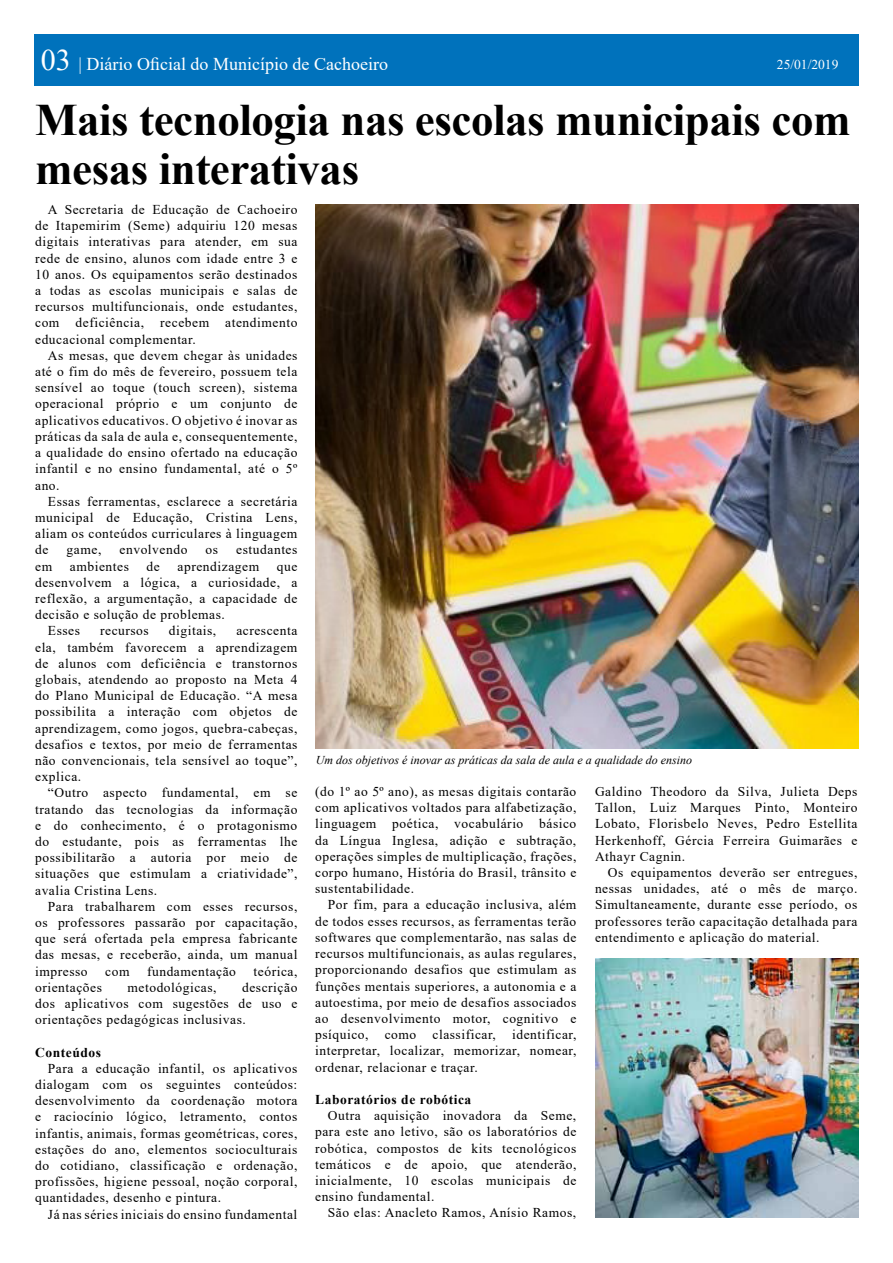
<style>
.page{position:relative;width:893px;height:1263px;background:#fff}
.page>*{position:absolute;margin:0;border:0;box-sizing:border-box;transform-origin:0 0}
.t1{font:700 45px/49.5px "Times New Roman";letter-spacing:-.01em;color:#000}
.t2{font:18px "Times New Roman";color:#fff}
.t3{font:13.5px/16.2px "Times New Roman";letter-spacing:.04em;color:#000;text-align:justify}
.t4{font:700 13.5px "Times New Roman";letter-spacing:.04em;color:#000}
.t5{font:13.5px "Times New Roman";color:#fff}
.t6{font:italic 12px "Times New Roman";color:#000}
.s1{font-size:30px}
</style>
<div class="page">
<div style="left:34px;top:34px;width:824px;height:52px;background:#0072bc"></div>
<img style="left:315px;top:204px;width:543px;height:544px">
<img style="left:595px;top:959px;width:264px;height:258px">
<h2 class="t2" style="left:41px;top:51px;width:349px"><span class="s1">03</span> | Diário Oficial do Município de Cachoeiro</h2>
<p class="t5" style="left:777px;top:54px;width:63px">25/01/2019</p>
<h1 class="t1" style="left:35px;top:94px;width:817px">Mais tecnologia nas escolas municipais com mesas interativas</h1>
<p class="t3" style="left:35px;top:201px;width:264px;text-indent:13px">A Secretaria de Educação de Cachoeiro de Itapemirim (Seme) adquiriu 120 mesas digitais interativas para atender, em sua rede de ensino, alunos com idade entre 3 e 10 anos. Os equipamentos serão destinados a todas as escolas municipais e salas de recursos multifuncionais, onde estudantes, com deficiência, recebem atendimento educacional complementar.</p>
<p class="t3" style="left:35px;top:347px;width:264px;text-indent:13px">As mesas, que devem chegar às unidades até o fim do mês de fevereiro, possuem tela sensível ao toque (touch screen), sistema operacional próprio e um conjunto de aplicativos educativos. O objetivo é inovar as práticas da sala de aula e, consequentemente, a qualidade do ensino ofertado na educação infantil e no ensino fundamental, até o 5º ano.</p>
<p class="t3" style="left:35px;top:493px;width:264px;text-indent:13px">Essas ferramentas, esclarece a secretária municipal de Educação, Cristina Lens, aliam os conteúdos curriculares à linguagem de</p>
<p class="t3" style="left:67px;top:541px;width:36px">game,</p>
<p class="t3" style="left:120px;top:541px;width:69px">envolvendo</p>
<p class="t3" style="left:206px;top:541px;width:14px">os</p>
<p class="t3" style="left:236px;top:541px;width:63px">estudantes</p>
<p class="t3" style="left:35px;top:557px;width:19px">em</p>
<p class="t3" style="left:70px;top:557px;width:61px">ambientes</p>
<p class="t3" style="left:147px;top:557px;width:15px">de</p>
<p class="t3" style="left:178px;top:557px;width:83px">aprendizagem</p>
<p class="t3" style="left:277px;top:557px;width:22px">que</p>
<p class="t3" style="left:35px;top:574px;width:264px">desenvolvem a lógica, a curiosidade, a</p>
<p class="t3" style="left:35px;top:590px;width:264px">reflexão, a argumentação, a capacidade de</p>
<p class="t3" style="left:35px;top:606px;width:191px">decisão e solução de problemas.</p>
<p class="t3" style="left:48px;top:622px;width:34px">Esses</p>
<p class="t3" style="left:100px;top:622px;width:50px">recursos</p>
<p class="t3" style="left:169px;top:622px;width:49px">digitais,</p>
<p class="t3" style="left:35px;top:622px;width:264px;text-indent:201px">acrescenta ela, também favorecem a aprendizagem de alunos com deficiência e transtornos globais, atendendo ao proposto na Meta 4 do Plano Municipal de Educação. “A mesa possibilita a interação com objetos de aprendizagem, como jogos, quebra-cabeças, desafios e textos, por meio de ferramentas não convencionais, tela sensível ao toque”, explica.</p>
<p class="t3" style="left:35px;top:784px;width:264px;text-indent:13px">“Outro aspecto fundamental, em se tratando das tecnologias da informação e do conhecimento, é o protagonismo do estudante, pois as ferramentas lhe possibilitarão a autoria por meio de situações que estimulam a criatividade”, avalia Cristina Lens.</p>
<p class="t3" style="left:35px;top:898px;width:264px;text-indent:13px">Para trabalharem com esses recursos, os professores passarão por capacitação, que será ofertada pela empresa fabricante das mesas, e receberão, ainda, um manual impresso</p>
<p class="t3" style="left:105px;top:962px;width:26px">com</p>
<p class="t3" style="left:147px;top:962px;width:90px">fundamentação</p>
<p class="t3" style="left:254px;top:962px;width:45px">teórica,</p>
<p class="t3" style="left:35px;top:979px;width:264px;text-indent:207px">descrição dos aplicativos com sugestões de uso e orientações pedagógicas inclusivas.</p>
<p class="t4" style="left:35px;top:1042px;width:67px">Conteúdos</p>
<p class="t3" style="left:35px;top:1060px;width:264px;text-indent:13px">Para a educação infantil, os aplicativos dialogam com os seguintes conteúdos: desenvolvimento da coordenação motora e raciocínio lógico, letramento, contos infantis, animais, formas geométricas, cores, estações do ano, elementos socioculturais do cotidiano, classificação e ordenação, profissões, higiene pessoal, noção corporal, quantidades, desenho e pintura.</p>
<p class="t3" style="left:48px;top:1205px;width:251px">Já nas séries iniciais do ensino fundamental</p>
<p class="t3" style="left:35px;top:979px;width:68px">orientações</p>
<p class="t3" style="left:128px;top:979px;width:91px">metodológicas,</p>
<p class="t6" style="left:316px;top:752px;width:378px">Um dos objetivos é inovar as práticas da sala de aula e a qualidade do ensino</p>
<p class="t3" style="left:315px;top:783px;width:263px">(do 1º ao 5º ano), as mesas digitais contarão com aplicativos voltados para alfabetização, linguagem poética, vocabulário básico da Língua Inglesa, adição e subtração, operações simples de multiplicação, frações, corpo humano, História do Brasil, trânsito e sustentabilidade.</p>
<p class="t3" style="left:315px;top:896px;width:263px;text-indent:13px">Por fim, para a educação inclusiva, além de todos esses recursos, as ferramentas terão softwares que complementarão, nas salas de recursos multifuncionais, as aulas regulares, proporcionando desafios que estimulam as funções mentais superiores, a autonomia e a autoestima, por meio de desafios associados ao desenvolvimento motor, cognitivo e psíquico, como classificar, identificar, interpretar, localizar, memorizar, nomear, ordenar, relacionar e traçar.</p>
<p class="t4" style="left:315px;top:1090px;width:158px">Laboratórios de robótica</p>
<p class="t3" style="left:315px;top:1107px;width:263px;text-indent:13px">Outra aquisição inovadora da Seme, para este ano letivo, são os laboratórios de robótica, compostos de kits tecnológicos temáticos e de apoio, que atenderão, inicialmente, 10 escolas municipais de ensino fundamental.</p>
<p class="t3" style="left:328px;top:1204px;width:250px">São elas: Anacleto Ramos, Anísio Ramos,</p>
<p class="t3" style="left:595px;top:783px;width:264px">Galdino Theodoro da Silva, Julieta Deps Tallon, Luiz Marques Pinto, Monteiro Lobato, Florisbelo Neves, Pedro Estellita Herkenhoff, Gércia Ferreira Guimarães e Athayr Cagnin.</p>
<p class="t3" style="left:595px;top:864px;width:264px;text-indent:13px">Os equipamentos deverão ser entregues, nessas unidades, até o mês de março.<br>Simultaneamente, durante esse período, os professores terão capacitação detalhada para entendimento e aplicação do material.</p>
</div>
